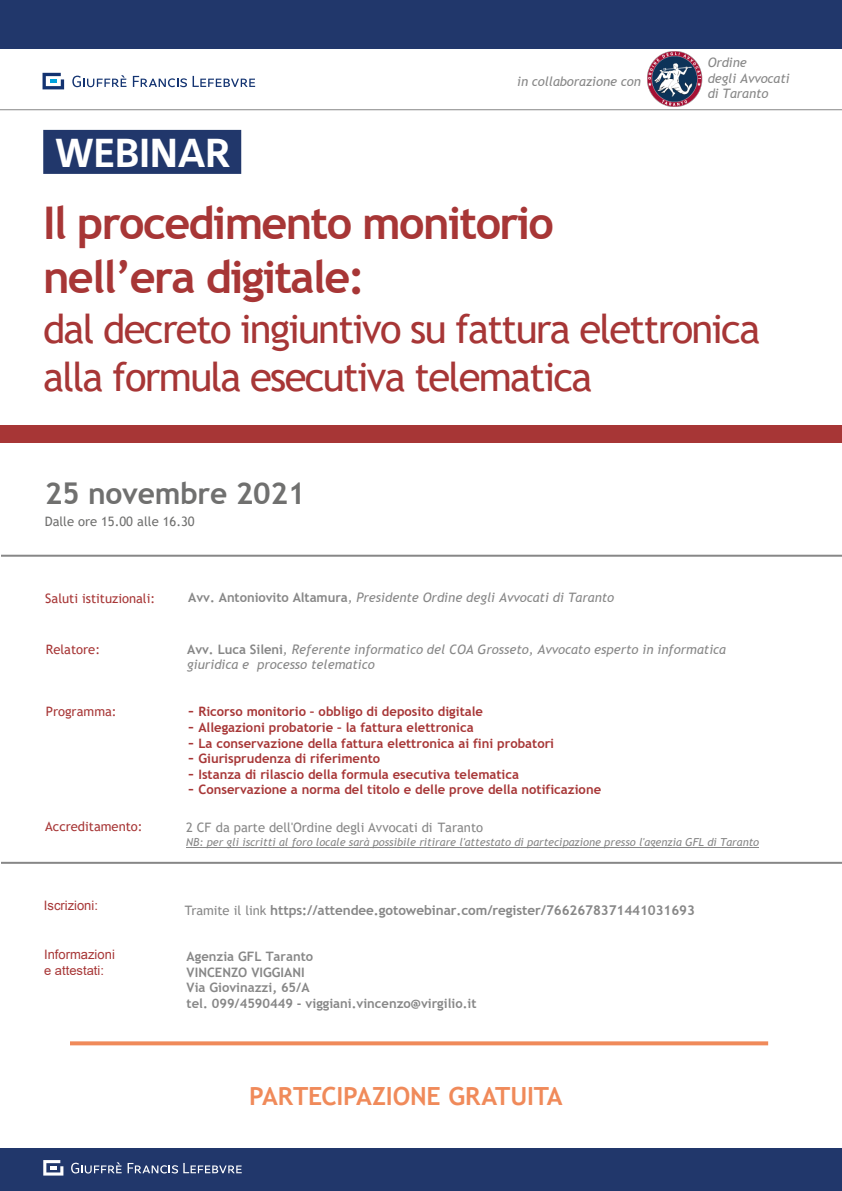
<style>
.page{position:relative;width:842px;height:1191px;background:#fff}
.page>*{position:absolute;margin:0;border:0;box-sizing:border-box;transform-origin:0 0}
.t1{font:700 45px/54px "Trebuchet MS";letter-spacing:-.04em;color:#a73636}
.t2{font:40px/48px "Trebuchet MS";letter-spacing:-.045em;color:#a73636}
.t3{font:700 40px "Maurea";letter-spacing:-.01em;color:#fff}
.t4{font:700 30px "Trebuchet MS";letter-spacing:-.01em;color:#70706f}
.t5{font:700 25px "Trebuchet MS";letter-spacing:-.01em;color:#f08a5a}
.t6{font:700 13.5px "Trebuchet MS";letter-spacing:-.005em;color:#878787}
.t7{font:700 13px "Trebuchet MS";color:#a73636}
.t8{font:italic 13px/15.6px "Trebuchet MS";color:#878787}
.t9{font:700 13px/15.6px "Trebuchet MS";color:#878787}
.t10{font:13px "Trebuchet MS";color:#878787}
.t11{font:13px "Trebuchet MS";color:#a73636}
.t12{font:13px/15.6px "Arial";color:#a73636}
.t13{font:13px "Trebuchet MS";letter-spacing:-.005em;color:#70706f}
.t14{font:italic 11px "Trebuchet MS";color:#878787}
.s1{font-weight:700;font-style:normal}
.s2{font-family:"Maurea"}
.s3{font-weight:400;font-size:13px}
</style>
<div class="page">
<div style="left:0;top:425px;width:842px;height:17px;background:#a73636"></div>
<hr style="left:1px;top:555px;width:841px;height:2px;background:#878787">
<hr style="left:0;top:109px;width:842px;height:1px;background:#878787">
<div style="left:43px;top:130px;width:198px;height:44px;background:#21376b"></div>
<svg style="left:43px;top:73px;width:21px;height:16px"></svg>
<svg style="left:72px;top:75px;width:54px;height:12px"></svg>
<svg style="left:133px;top:76px;width:54px;height:11px"></svg>
<svg style="left:193px;top:76px;width:62px;height:11px"></svg>
<hr style="left:186px;top:847px;width:573px;height:1px;background:#878787">
<hr style="left:1px;top:862px;width:841px;height:2px;background:#878787">
<div style="left:0;top:1147px;width:842px;height:43px;background:#21376b"></div>
<svg style="left:70px;top:1041px;width:698px;height:4px;background:#f19469"></svg>
<svg style="left:43px;top:1160px;width:20px;height:15px"></svg>
<svg style="left:71px;top:1162px;width:51px;height:11px"></svg>
<svg style="left:128px;top:1163px;width:114px;height:10px"></svg>
<div style="left:0;top:0;width:842px;height:48px;background:#21376b"></div>
<img style="left:648px;top:51px;width:55px;height:55px">
<p class="t8" style="left:517px;top:74px;width:125px">in collaborazione con</p>
<p class="t8" style="left:708px;top:55px;width:84px">Ordine<br>degli Avvocati di Taranto</p>
<p class="t3" style="left:54px;top:131px;width:177px">WEBINAR</p>
<p class="t1" style="left:43px;top:196px;width:512px">Il procedimento monitorio nell’era digitale:</p>
<p class="t2" style="left:43px;top:305px;width:719px">dal decreto ingiuntivo su fattura elettronica alla formula esecutiva telematica</p>
<p class="t4" style="left:45px;top:474px;width:262px">25 novembre 2021</p>
<p class="t13" style="left:45px;top:513px;width:151px">Dalle ore 15.00 alle 16.30</p>
<p class="t11" style="left:45px;top:590px;width:111px">Saluti istituzionali:</p>
<p class="t8" style="left:188px;top:590px;width:427px"><span class="s1">Avv. Antoniovito Altamura</span>, Presidente Ordine degli Avvocati di Taranto</p>
<p class="t8" style="left:187px;top:641px;width:540px;line-height:15.2px"><span class="s1">Avv. Luca Sileni</span>, Referente informatico del COA Grosseto, Avvocato esperto in informatica giuridica e processo telematico</p>
<p class="t7" style="left:188px;top:703px;width:297px"><span class="s2">-</span> Ricorso monitorio – obbligo di deposito digitale</p>
<p class="t7" style="left:188px;top:719px;width:287px"><span class="s2">-</span> Allegazioni probatorie – la fattura elettronica</p>
<p class="t7" style="left:188px;top:735px;width:368px"><span class="s2">-</span> La conservazione della fattura elettronica ai fini probatori</p>
<p class="t7" style="left:188px;top:750px;width:194px"><span class="s2">-</span> Giurisprudenza di riferimento</p>
<p class="t7" style="left:188px;top:766px;width:333px"><span class="s2">-</span> Istanza di rilascio della formula esecutiva telematica</p>
<p class="t7" style="left:188px;top:781px;width:415px"><span class="s2">-</span> Conservazione a norma del titolo e delle prove della notificazione</p>
<p class="t11" style="left:45px;top:818px;width:99px">Accreditamento:</p>
<p class="t10" style="left:186px;top:819px;width:299px">2 CF da parte dell'Ordine degli Avvocati di Taranto</p>
<p class="t14" style="left:186px;top:835px;width:575px">NB: per gli iscritti al foro locale sarà possibile ritirare l'attestato di partecipazione presso l'agenzia GFL di Taranto</p>
<p class="t12" style="left:44px;top:898px;width:56px">Iscrizioni:</p>
<p class="t12" style="left:44px;top:947px;width:72px">Informazioni e attestati:</p>
<p class="t6" style="left:185px;top:901px;width:512px"><span class="s3">Tramite il link</span> https://attendee.gotowebinar.com/register/7662678371441031693</p>
<p class="t9" style="left:187px;top:948px;width:291px">Agenzia GFL Taranto<br>VINCENZO VIGGIANI<br>Via Giovinazzi, 65/A<br>tel. 099/4590449 - viggiani.vincenzo@virgilio.it</p>
<h3 class="t5" style="left:249px;top:1080px;width:315px">PARTECIPAZIONE GRATUITA</h3>
</div>
